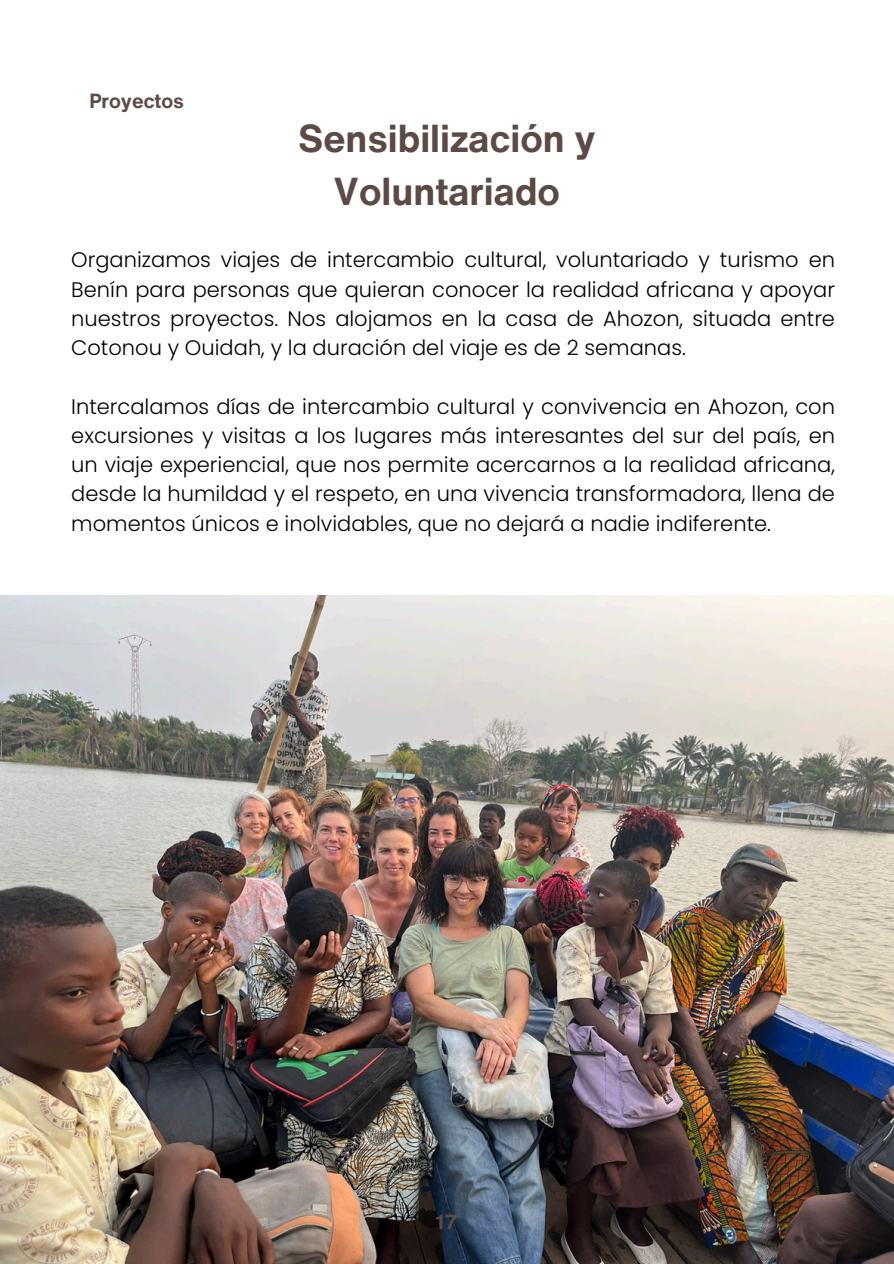
<style>
.page{position:relative;width:894px;height:1264px;background:#fff}
.page>*{position:absolute;margin:0;border:0;box-sizing:border-box;transform-origin:0 0}
.t1{font:700 37.95px/52.8px "Helvetica Now Text";color:#5c4a45;text-align:center}
.t2{font:300 21px/29.2px "Poppins";color:#000;text-align:justify}
.t3{font:700 19.95px "Helvetica Now Text";color:#5c4a45}
</style>
<div class="page">
<img style="left:0;top:595px;width:893px;height:668px">
<p class="t3" style="left:89px;top:85px;width:96px">Proyectos</p>
<p class="t1" style="left:298px;top:112px;width:299px">Sensibilización y<br>Voluntariado</p>
<p class="t2" style="left:71px;top:245px;width:765px">Organizamos viajes de intercambio cultural, voluntariado y turismo en Benín para personas que quieran conocer la realidad africana y apoyar nuestros proyectos. Nos alojamos en la casa de Ahozon, situada entre Cotonou y Ouidah, y la duración del viaje es de 2 semanas.</p>
<p class="t2" style="left:71px;top:391px;width:765px">Intercalamos días de intercambio cultural y convivencia en Ahozon, con excursiones y visitas a los lugares más interesantes del sur del país, en un viaje experiencial, que nos permite acercarnos a la realidad africana, desde la humildad y el respeto, en una vivencia transformadora, llena de momentos únicos e inolvidables, que no dejará a nadie indiferente.</p>
<h1 class="t3" style="left:435px;top:1206px;width:24px">17</h1>
</div>
